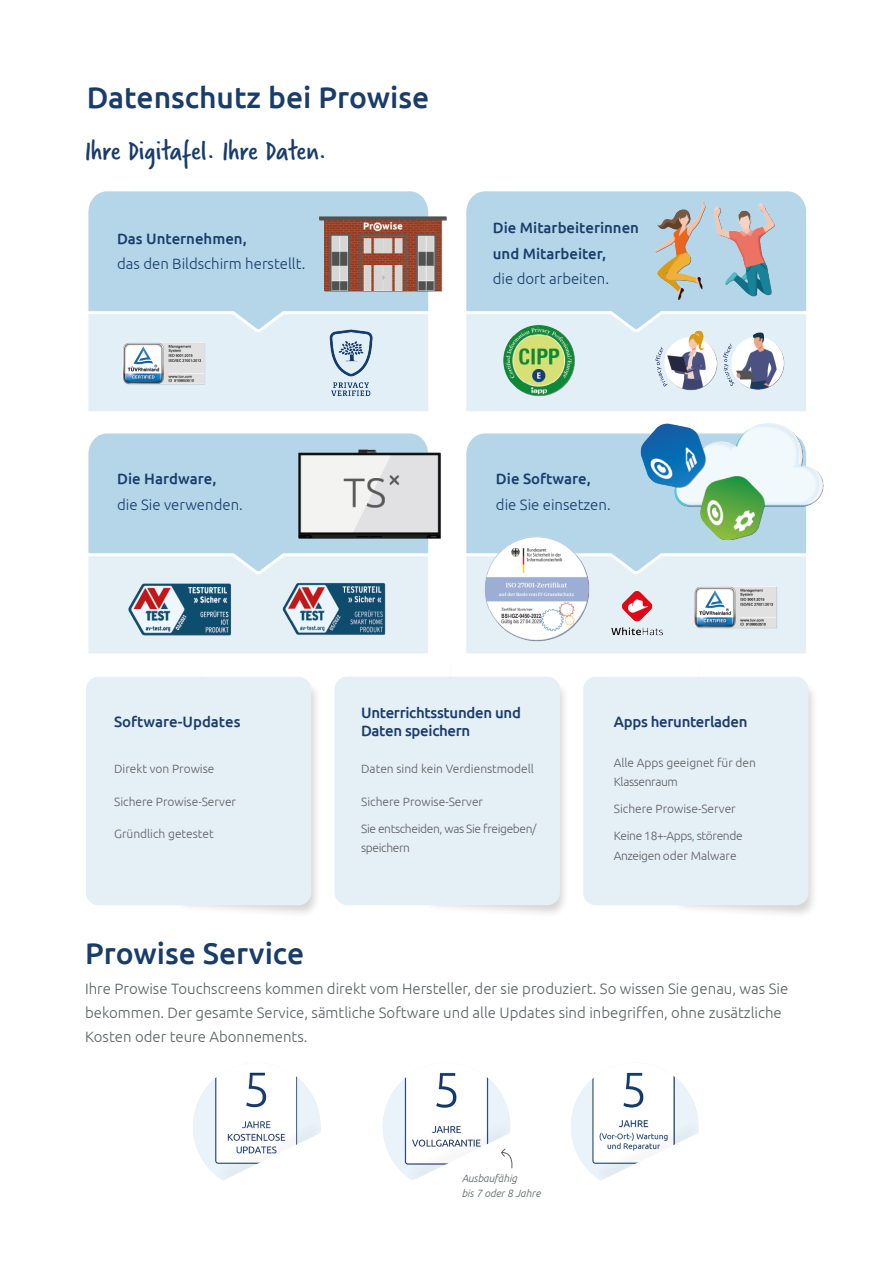
<style>
.page{position:relative;width:893px;height:1263px;background:#fff}
.page>*{position:absolute;margin:0;border:0;box-sizing:border-box;transform-origin:0 0}
.t1{font:500 30px "Ubuntu";color:#193c6b}
.t2{font:30px "Verveine";color:#193c6b}
.t3{font:300 15px/24px "Ubuntu";color:#5c6062}
.t4{font:500 15px "Ubuntu";color:#193c6b}
.t5{font:300 15px "Ubuntu";color:#193c6b}
.t6{font:500 15px/18px "Ubuntu";letter-spacing:-.02em;color:#193c6b}
.t7{font:300 12px/19.5px "Ubuntu";color:#5c6062}
.t8{font:300 12px/19.5px "Ubuntu";letter-spacing:-.03em;color:#5c6062}
.t9{font:italic 300 10.5px "Ubuntu";color:#5c6062}
</style>
<div class="page">
<div style="left:176px;top:659px;width:145px;height:259px;background:#231f20;opacity:.2"></div>
<div style="left:673px;top:660px;width:146px;height:259px;background:#231f20;opacity:.2"></div>
<div style="left:425px;top:660px;width:145px;height:258px;background:#231f20;opacity:.2"></div>
<div style="left:88px;top:333px;width:340px;height:78px;background:#e3eff7"></div>
<svg style="left:88px;top:191px;width:341px;height:142px;background:#bbd9ea"></svg>
<div style="left:466px;top:333px;width:340px;height:78px;background:#e3eff7"></div>
<svg style="left:466px;top:191px;width:340px;height:142px;background:#bad8e9"></svg>
<div style="left:88px;top:433px;width:341px;height:114px;background:#b5d6e8"></div>
<svg style="left:86px;top:547px;width:725px;height:356px"></svg>
<svg style="left:462px;top:433px;width:349px;height:142px;background:#c0dbeb"></svg>
<img style="left:636px;top:423px;width:188px;height:116px">
<img style="left:475px;top:528px;width:136px;height:120px">
<img style="left:605px;top:588px;width:68px;height:50px">
<img style="left:689px;top:570px;width:97px;height:72px">
<img style="left:287px;top:437px;width:154px;height:109px">
<img style="left:126px;top:576px;width:264px;height:72px">
<img style="left:309px;top:204px;width:138px;height:97px">
<img style="left:112px;top:325px;width:107px;height:78px">
<img style="left:286px;top:315px;width:131px;height:96px">
<img style="left:643px;top:319px;width:148px;height:92px">
<img style="left:478px;top:312px;width:127px;height:94px">
<img style="left:656px;top:191px;width:150px;height:108px">
<img style="left:193px;top:1072px;width:127px;height:100px">
<img style="left:383px;top:1072px;width:127px;height:100px">
<img style="left:571px;top:1072px;width:127px;height:100px">
<div style="left:590px;top:1118px;width:113px;height:73px;background:#231f20;opacity:.04"></div>
<svg style="left:600px;top:1132px;width:99px;height:59px"></svg>
<div style="left:212px;top:1118px;width:113px;height:73px;background:#231f20;opacity:.04"></div>
<svg style="left:223px;top:1132px;width:98px;height:59px"></svg>
<div style="left:402px;top:1118px;width:113px;height:73px;background:#231f20;opacity:.04"></div>
<svg style="left:412px;top:1132px;width:102px;height:59px"></svg>
<p class="t1" style="left:87px;top:79px;width:344px">Datenschutz bei Prowise</p>
<p class="t2" style="left:85px;top:130px;width:243px">Ihre Digitafel. Ihre Daten.</p>
<p class="t4" style="left:117px;top:229px;width:131px">Das Unternehmen,</p>
<p class="t5" style="left:117px;top:255px;width:190px">das den Bildschirm herstellt.</p>
<p class="t4" style="left:493px;top:219px;width:148px">Die Mitarbeiterinnen</p>
<p class="t4" style="left:493px;top:244px;width:115px">und Mitarbeiter,</p>
<p class="t5" style="left:493px;top:270px;width:118px">die dort arbeiten.</p>
<p class="t4" style="left:117px;top:469px;width:101px">Die Hardware,</p>
<p class="t5" style="left:117px;top:495px;width:127px">die Sie verwenden.</p>
<p class="t4" style="left:496px;top:469px;width:96px">Die Software,</p>
<p class="t5" style="left:496px;top:495px;width:116px">die Sie einsetzen.</p>
<p class="t4" style="left:114px;top:713px;width:128px">Software-Updates</p>
<p class="t7" style="left:114px;top:758px;width:102px">Direkt von Prowise</p>
<p class="t7" style="left:114px;top:791px;width:123px">Sichere Prowise-Server</p>
<p class="t7" style="left:114px;top:824px;width:101px">Gründlich getestet</p>
<p class="t6" style="left:361px;top:703px;width:161px">Unterrichtsstunden und<br>Daten speichern</p>
<p class="t7" style="left:361px;top:758px;width:174px">Daten sind kein Verdienstmodell</p>
<p class="t7" style="left:361px;top:791px;width:123px">Sichere Prowise-Server</p>
<p class="t8" style="left:361px;top:818px;width:177px">Sie entscheiden, was Sie freigeben/ speichern</p>
<p class="t6" style="left:614px;top:712px;width:135px">Apps herunterladen</p>
<p class="t7" style="left:614px;top:752px;width:144px">Alle Apps geeignet für den<br>Klassenraum</p>
<p class="t7" style="left:614px;top:799px;width:123px">Sichere Prowise-Server</p>
<p class="t8" style="left:614px;top:826px;width:130px">Keine 18+-Apps, störende<br>Anzeigen oder Malware</p>
<p class="t1" style="left:85px;top:934px;width:221px">Prowise Service</p>
<p class="t3" style="left:85px;top:977px;width:705px">Ihre Prowise Touchscreens kommen direkt vom Hersteller, der sie produziert. So wissen Sie genau, was Sie bekommen. Der gesamte Service, sämtliche Software und alle Updates sind inbegriffen, ohne zusätzliche<br>Kosten oder teure Abonnements.</p>
<p class="t9" style="left:462px;top:1172px;width:57px">Ausbaufähig</p>
<p class="t9" style="left:462px;top:1187px;width:80px">bis 7 oder 8 Jahre</p>
</div>
